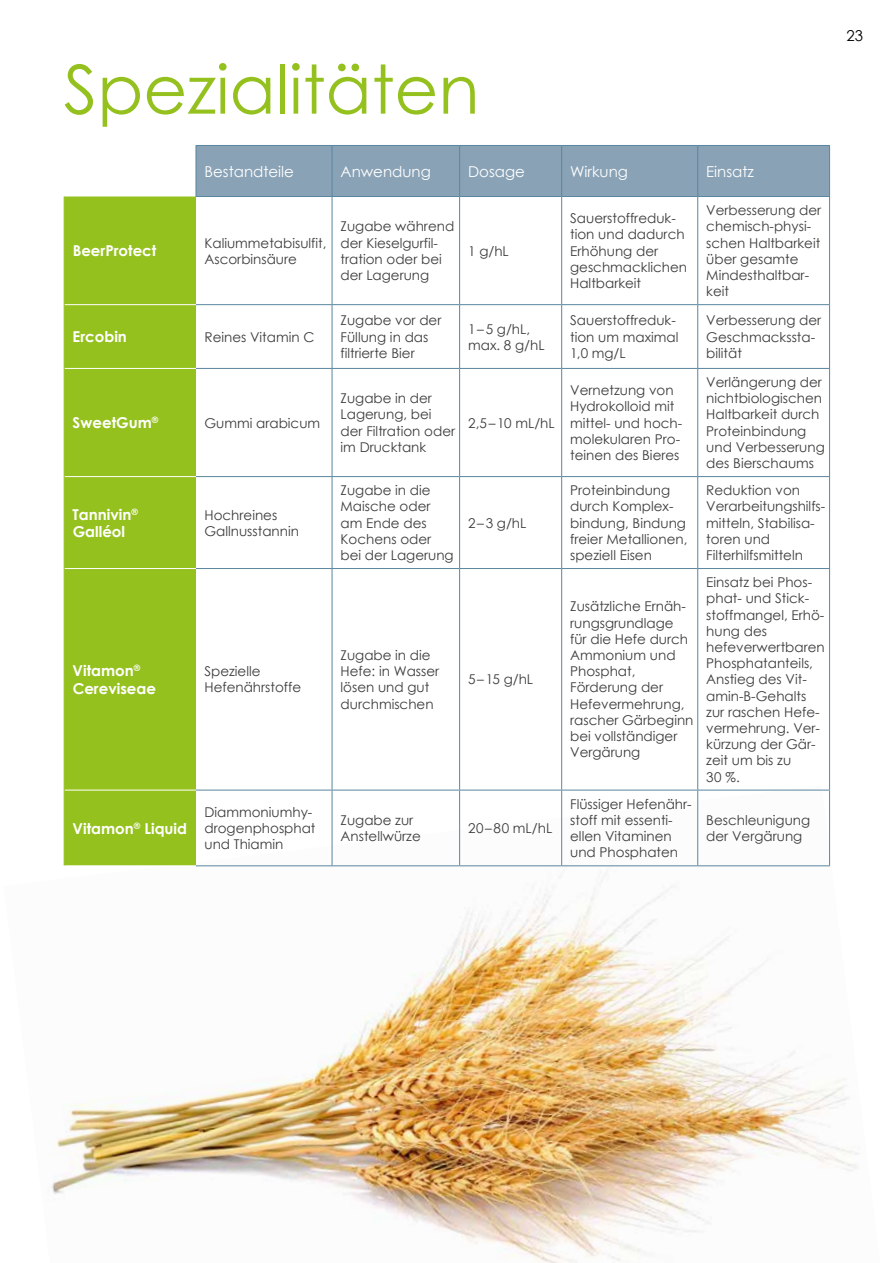
<style>
.page{position:relative;width:893px;height:1263px;background:#fff}
.page>*{position:absolute;margin:0;border:0;box-sizing:border-box;transform-origin:0 0}
.t1{font:67.5px "Century Gothic";color:#95c11f}
.t2{font:700 15px/17.2px "Century Gothic";color:#fff}
.t3{font:15px "Century Gothic";color:#fff}
.t4{font:15px "Century Gothic";color:#000}
.t5{font:13.5px/16.2px "Century Gothic";color:#3c3c3b}
</style>
<div class="page">
<img style="left:52px;top:785px;width:807px;height:478px">
<div style="left:197px;top:146px;width:632px;height:50px;background:#89a2b6"></div>
<div style="left:65px;top:196px;width:131px;height:669px;background:#95c11f"></div>
<hr style="left:332px;top:146px;width:1px;height:50px;background:#5a869f">
<hr style="left:459px;top:146px;width:1px;height:50px;background:#5a869f">
<hr style="left:561px;top:146px;width:1px;height:50px;background:#5a869f">
<hr style="left:829px;top:146px;width:1px;height:50px;background:#5a869f">
<hr style="left:332px;top:197px;width:1px;height:107px;background:#5a869f">
<hr style="left:459px;top:197px;width:1px;height:107px;background:#5a869f">
<hr style="left:561px;top:197px;width:1px;height:107px;background:#5a869f">
<hr style="left:697px;top:197px;width:1px;height:107px;background:#5a869f">
<hr style="left:829px;top:197px;width:1px;height:107px;background:#5a869f">
<hr style="left:196px;top:304px;width:136px;height:1px;background:#5a869f">
<hr style="left:332px;top:304px;width:128px;height:1px;background:#5a869f">
<hr style="left:332px;top:305px;width:1px;height:63px;background:#5a869f">
<hr style="left:460px;top:304px;width:102px;height:1px;background:#5a869f">
<hr style="left:459px;top:305px;width:1px;height:63px;background:#5a869f">
<hr style="left:562px;top:304px;width:136px;height:1px;background:#5a869f">
<hr style="left:561px;top:305px;width:1px;height:63px;background:#5a869f">
<hr style="left:698px;top:304px;width:132px;height:1px;background:#5a869f">
<hr style="left:697px;top:305px;width:1px;height:63px;background:#5a869f">
<hr style="left:829px;top:305px;width:1px;height:63px;background:#5a869f">
<hr style="left:196px;top:368px;width:136px;height:1px;background:#5a869f">
<hr style="left:332px;top:368px;width:128px;height:1px;background:#5a869f">
<hr style="left:332px;top:369px;width:1px;height:107px;background:#5a869f">
<hr style="left:460px;top:368px;width:102px;height:1px;background:#5a869f">
<hr style="left:459px;top:369px;width:1px;height:107px;background:#5a869f">
<hr style="left:562px;top:368px;width:136px;height:1px;background:#5a869f">
<hr style="left:561px;top:369px;width:1px;height:107px;background:#5a869f">
<hr style="left:698px;top:368px;width:132px;height:1px;background:#5a869f">
<hr style="left:697px;top:369px;width:1px;height:107px;background:#5a869f">
<hr style="left:829px;top:369px;width:1px;height:107px;background:#5a869f">
<hr style="left:196px;top:476px;width:136px;height:1px;background:#5a869f">
<hr style="left:332px;top:476px;width:128px;height:1px;background:#5a869f">
<hr style="left:332px;top:477px;width:1px;height:91px;background:#5a869f">
<hr style="left:460px;top:476px;width:102px;height:1px;background:#5a869f">
<hr style="left:459px;top:477px;width:1px;height:91px;background:#5a869f">
<hr style="left:562px;top:476px;width:136px;height:1px;background:#5a869f">
<hr style="left:561px;top:477px;width:1px;height:91px;background:#5a869f">
<hr style="left:698px;top:476px;width:132px;height:1px;background:#5a869f">
<hr style="left:697px;top:477px;width:1px;height:91px;background:#5a869f">
<hr style="left:829px;top:477px;width:1px;height:91px;background:#5a869f">
<hr style="left:196px;top:568px;width:136px;height:1px;background:#5a869f">
<hr style="left:332px;top:568px;width:128px;height:1px;background:#5a869f">
<hr style="left:332px;top:569px;width:1px;height:221px;background:#5a869f">
<hr style="left:460px;top:568px;width:102px;height:1px;background:#5a869f">
<hr style="left:459px;top:569px;width:1px;height:221px;background:#5a869f">
<hr style="left:562px;top:568px;width:136px;height:1px;background:#5a869f">
<hr style="left:561px;top:569px;width:1px;height:221px;background:#5a869f">
<hr style="left:698px;top:568px;width:132px;height:1px;background:#5a869f">
<hr style="left:697px;top:569px;width:1px;height:221px;background:#5a869f">
<hr style="left:829px;top:569px;width:1px;height:221px;background:#5a869f">
<hr style="left:196px;top:790px;width:136px;height:1px;background:#5a869f">
<hr style="left:332px;top:790px;width:128px;height:1px;background:#5a869f">
<hr style="left:332px;top:790px;width:1px;height:75px;background:#5a869f">
<hr style="left:460px;top:790px;width:102px;height:1px;background:#5a869f">
<hr style="left:459px;top:790px;width:1px;height:75px;background:#5a869f">
<hr style="left:562px;top:790px;width:136px;height:1px;background:#5a869f">
<hr style="left:561px;top:790px;width:1px;height:75px;background:#5a869f">
<hr style="left:698px;top:790px;width:132px;height:1px;background:#5a869f">
<hr style="left:697px;top:790px;width:1px;height:75px;background:#5a869f">
<hr style="left:829px;top:790px;width:1px;height:75px;background:#5a869f">
<hr style="left:196px;top:865px;width:136px;height:1px;background:#5a869f">
<hr style="left:332px;top:865px;width:128px;height:1px;background:#5a869f">
<hr style="left:460px;top:865px;width:102px;height:1px;background:#5a869f">
<hr style="left:562px;top:865px;width:136px;height:1px;background:#5a869f">
<hr style="left:698px;top:865px;width:132px;height:1px;background:#5a869f">
<hr style="left:65px;top:304px;width:131px;height:1px;background:#fff">
<hr style="left:65px;top:368px;width:131px;height:1px;background:#fff">
<hr style="left:65px;top:476px;width:131px;height:1px;background:#fff">
<hr style="left:65px;top:568px;width:131px;height:1px;background:#fff">
<hr style="left:65px;top:790px;width:131px;height:1px;background:#fff">
<hr style="left:64px;top:865px;width:132px;height:1px;background:#fff">
<hr style="left:196px;top:145px;width:136px;height:1px;background:#5a869f">
<hr style="left:196px;top:146px;width:1px;height:50px;background:#5a869f">
<hr style="left:332px;top:145px;width:128px;height:1px;background:#5a869f">
<hr style="left:460px;top:145px;width:102px;height:1px;background:#5a869f">
<hr style="left:562px;top:145px;width:136px;height:1px;background:#5a869f">
<hr style="left:196px;top:196px;width:136px;height:1px;background:#5a869f">
<hr style="left:332px;top:196px;width:128px;height:1px;background:#5a869f">
<hr style="left:460px;top:196px;width:102px;height:1px;background:#5a869f">
<hr style="left:562px;top:196px;width:136px;height:1px;background:#5a869f">
<hr style="left:698px;top:145px;width:132px;height:1px;background:#5a869f">
<hr style="left:697px;top:146px;width:1px;height:50px;background:#5a869f">
<hr style="left:698px;top:196px;width:132px;height:1px;background:#5a869f">
<hr style="left:64px;top:196px;width:1px;height:109px;background:#95c11f">
<hr style="left:64px;top:305px;width:1px;height:63px;background:#95c11f">
<hr style="left:64px;top:368px;width:1px;height:109px;background:#95c11f">
<hr style="left:64px;top:477px;width:1px;height:91px;background:#95c11f">
<hr style="left:64px;top:568px;width:1px;height:222px;background:#95c11f">
<hr style="left:64px;top:790px;width:1px;height:75px;background:#95c11f">
<h1 class="t1" style="left:64px;top:42px;width:417px">Spezialitäten</h1>
<p class="t3" style="left:204px;top:161px;width:91px">Bestandteile</p>
<p class="t3" style="left:341px;top:161px;width:92px">Anwendung</p>
<p class="t3" style="left:468px;top:161px;width:58px">Dosage</p>
<p class="t3" style="left:570px;top:161px;width:59px">Wirkung</p>
<p class="t3" style="left:706px;top:161px;width:49px">Einsatz</p>
<p class="t2" style="left:73px;top:241px;width:85px">BeerProtect</p>
<p class="t5" style="left:204px;top:234px;width:124px">Kaliummetabisulfit,<br>Ascorbinsäure</p>
<p class="t2" style="left:73px;top:327px;width:56px">Ercobin</p>
<p class="t5" style="left:204px;top:328px;width:111px">Reines Vitamin C</p>
<p class="t2" style="left:73px;top:413px;width:87px">SweetGum<sup>®</sup></p>
<p class="t5" style="left:204px;top:414px;width:117px">Gummi arabicum</p>
<p class="t2" style="left:73px;top:505px;width:67px">Tannivin<sup>®<br></sup>Galléol</p>
<p class="t5" style="left:204px;top:506px;width:96px">Hochreines<br>Gallnusstannin</p>
<p class="t2" style="left:73px;top:661px;width:85px">Vitamon<sup>®<br></sup>Cereviseae</p>
<p class="t5" style="left:204px;top:663px;width:98px">Spezielle<br>Hefenährstoffe</p>
<p class="t5" style="left:341px;top:218px;width:115px">Zugabe während der Kieselgurfil&shy;tration oder bei der Lagerung</p>
<p class="t5" style="left:468px;top:242px;width:42px">1 g/hL</p>
<p class="t5" style="left:570px;top:210px;width:118px">Sauerstoffreduk&shy;tion und dadurch<br>Erhöhung der geschmacklichen<br>Haltbarkeit</p>
<p class="t5" style="left:706px;top:202px;width:116px">Verbesserung der chemisch-physi&shy;schen Haltbarkeit über gesamte<br>Mindesthaltbar&shy;keit</p>
<p class="t5" style="left:341px;top:312px;width:102px">Zugabe vor der<br>Füllung in das filtrierte Bier</p>
<p class="t5" style="left:468px;top:320px;width:78px">1–5 g/hL, max. 8 g/hL</p>
<p class="t5" style="left:570px;top:312px;width:110px">Sauerstoffreduk&shy;tion um maximal<br>1,0 mg/L</p>
<p class="t5" style="left:706px;top:312px;width:116px">Verbesserung der<br>Geschmackssta&shy;bilität</p>
<p class="t5" style="left:341px;top:390px;width:116px">Zugabe in der<br>Lagerung, bei der Filtration oder im Drucktank</p>
<p class="t5" style="left:468px;top:414px;width:88px">2,5–10 mL/hL</p>
<p class="t5" style="left:341px;top:482px;width:115px">Zugabe in die<br>Maische oder am Ende des<br>Kochens oder bei der Lagerung</p>
<p class="t5" style="left:468px;top:514px;width:60px">2–3 g/hL</p>
<p class="t5" style="left:341px;top:647px;width:100px">Zugabe in die<br>Hefe: in Wasser lösen und gut durchmischen</p>
<p class="t5" style="left:468px;top:671px;width:67px">5–15 g/hL</p>
<p class="t5" style="left:570px;top:382px;width:114px">Vernetzung von<br>Hydrokolloid mit mittel- und hoch&shy;molekularen Pro&shy;teinen des Bieres</p>
<p class="t5" style="left:706px;top:374px;width:120px">Verlängerung der nichtbiologischen<br>Haltbarkeit durch<br>Proteinbindung und Verbesserung des Bierschaums</p>
<p class="t5" style="left:570px;top:482px;width:119px">Proteinbindung durch Komplex&shy;bindung, Bindung freier Metallionen, speziell Eisen</p>
<p class="t5" style="left:706px;top:482px;width:120px">Reduktion von<br>Verarbeitungshilfs&shy;mitteln, Stabilisa&shy;toren und<br>Filterhilfsmitteln</p>
<p class="t5" style="left:570px;top:598px;width:125px">Zusätzliche Ernäh&shy;rungsgrundlage für die Hefe durch<br>Ammonium und<br>Phosphat,<br>Förderung der<br>Hefevermehrung, rascher Gärbeginn bei vollständiger<br>Vergärung</p>
<p class="t5" style="left:706px;top:574px;width:120px">Einsatz bei Phos&shy;phat- und Stick&shy;stoffmangel, Erhö&shy;hung des hefeverwertbaren<br>Phosphatanteils,<br>Anstieg des Vit&shy;amin-B-Gehalts zur raschen Hefe&shy;vermehrung. Ver&shy;kürzung der Gär&shy;zeit um bis zu<br>30 %.</p>
<p class="t2" style="left:73px;top:819px;width:116px">Vitamon<sup>®</sup> Liquid</p>
<p class="t5" style="left:204px;top:804px;width:113px">Diammoniumhy&shy;drogenphosphat und Thiamin</p>
<p class="t5" style="left:341px;top:812px;width:82px">Zugabe zur<br>Anstellwürze</p>
<p class="t5" style="left:468px;top:820px;width:86px">20–80 mL/hL</p>
<p class="t5" style="left:570px;top:795px;width:123px">Flüssiger Hefenähr&shy;stoff mit essenti&shy;ellen Vitaminen und Phosphaten</p>
<p class="t5" style="left:706px;top:812px;width:105px">Beschleunigung der Vergärung</p>
<p class="t4" style="left:847px;top:25px;width:18px">23</p>
</div>
